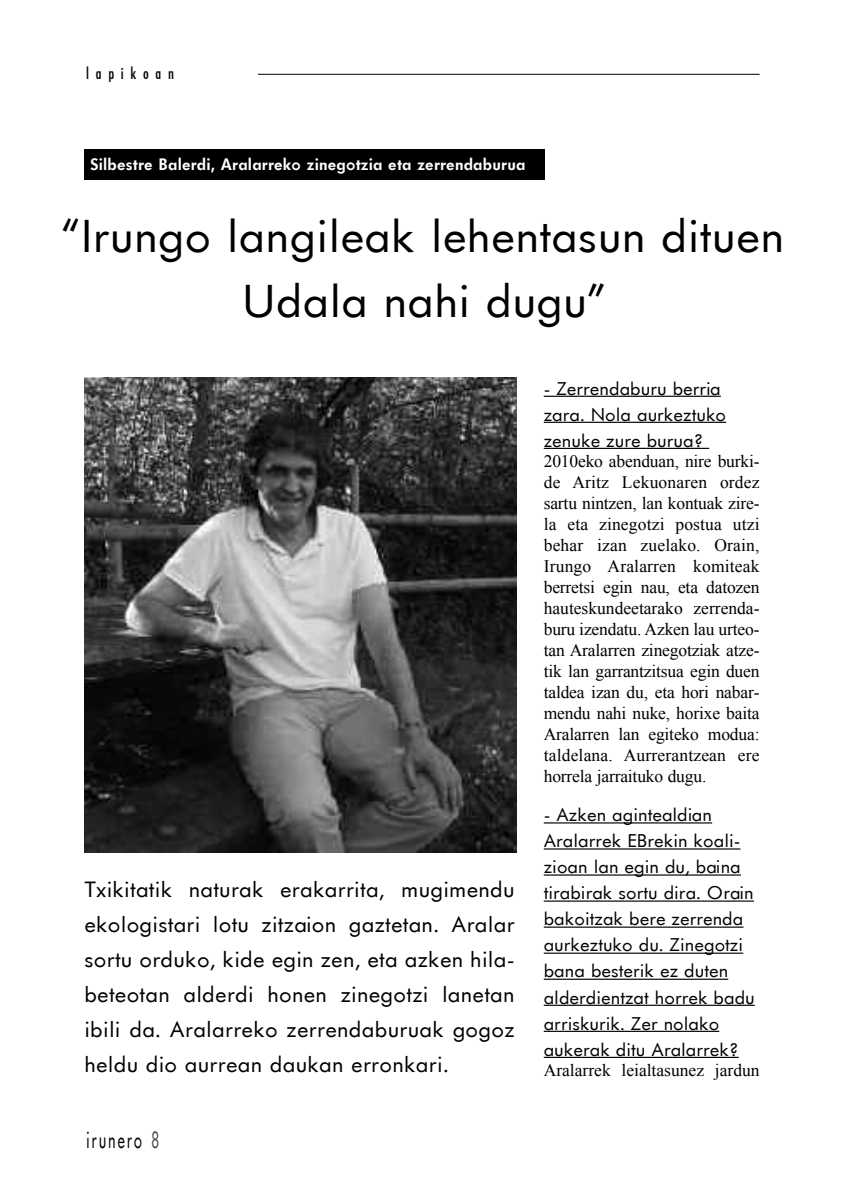
<style>
.page{position:relative;width:844px;height:1191px;background:#fff}
.page>*{position:absolute;margin:0;border:0;box-sizing:border-box;transform-origin:0 0}
.t1{font:43.75px/65.1px "Futurist";letter-spacing:-.005em;color:#000;text-align:center}
.t2{font:22.4px "Futurist";letter-spacing:.11em;color:#000;scale:.62 1}
.t3{font:21px/35px "Futurist";color:#000;text-align:justify}
.t4{font:17.5px/21px "Times New Roman";color:#000;text-align:justify}
.t5{font:17.5px/26.1px "Futurist";letter-spacing:-.01em;color:#000}
.t6{font:700 15.75px "Futurist";color:#fff}
.t7{font:15.75px "Futurist Condensed";letter-spacing:.43em;color:#000}
.s1{color:#4d4d4d}
</style>
<div class="page">
<hr style="left:543px;top:396px;width:177px;height:1px;background:#000">
<hr style="left:543px;top:422px;width:183px;height:1px;background:#000">
<hr style="left:543px;top:448px;width:166px;height:1px;background:#000">
<hr style="left:543px;top:822px;width:169px;height:1px;background:#000">
<hr style="left:543px;top:848px;width:190px;height:1px;background:#000">
<hr style="left:543px;top:874px;width:197px;height:1px;background:#000">
<hr style="left:543px;top:900px;width:210px;height:1px;background:#000">
<hr style="left:543px;top:926px;width:200px;height:1px;background:#000">
<hr style="left:543px;top:952px;width:200px;height:1px;background:#000">
<hr style="left:543px;top:978px;width:185px;height:1px;background:#000">
<hr style="left:543px;top:1004px;width:211px;height:1px;background:#000">
<hr style="left:543px;top:1030px;width:176px;height:2px;background:#000">
<hr style="left:543px;top:1056px;width:195px;height:2px;background:#000">
<hr style="left:84px;top:74px;width:675px;height:1px;background:#000">
<div style="left:84px;top:54px;width:174px;height:39px;background:#fff"></div>
<img style="left:84px;top:377px;width:432px;height:476px">
<div style="left:84px;top:149px;width:461px;height:30px;background:#000"></div>
<p class="t7" style="left:86px;top:65px;width:89px">lapikoan</p>
<p class="t6" style="left:90px;top:154px;width:437px">Silbestre Balerdi, Aralarreko zinegotzia eta zerrendaburua</p>
<h1 class="t1" style="left:60px;top:202px;width:726px">“Irungo langileak lehentasun dituen<br>Udala nahi dugu”</h1>
<p class="t3" style="left:84px;top:871px;width:432px">Txikitatik naturak erakarrita, mugimendu ekologistari lotu zitzaion gaztetan. Aralar sortu orduko, kide egin zen, eta azken hila&shy;beteotan alderdi honen zinegotzi lanetan ibili da. Aralarreko zerrendaburuak gogoz heldu dio aurrean daukan erronkari.</p>
<p class="t2" style="left:86px;top:1125px;width:119px">irunero <span class="s1">8</span></p>
<p class="t5" style="left:543px;top:375px;width:184px">- Zerrendaburu berria zara. Nola aurkeztuko zenuke zure burua?</p>
<p class="t4" style="left:543px;top:451px;width:217px">2010eko abenduan, nire burki&shy;de Aritz Lekuonaren ordez sartu nintzen, lan kontuak zire&shy;la eta zinegotzi postua utzi behar izan zuelako. Orain, Irungo Aralarren komiteak berretsi egin nau, eta datozen hauteskundeetarako zerrenda&shy;buru izendatu. Azken lau urteo&shy;tan Aralarren zinegotziak atze&shy;tik lan garrantzitsua egin duen taldea izan du, eta hori nabar&shy;mendu nahi nuke, horixe baita Aralarren lan egiteko modua: taldelana. Aurrerantzean ere horrela jarraituko dugu.</p>
<p class="t5" style="left:543px;top:801px;width:213px">- Azken agintealdian<br>Aralarrek EBrekin koali&shy;zioan lan egin du, baina tirabirak sortu dira. Orain bakoitzak bere zerrenda aurkeztuko du. Zinegotzi bana besterik ez duten alderdientzat horrek badu arriskurik. Zer nolako aukerak ditu Aralarrek?</p>
<p class="t4" style="left:543px;top:1060px;width:217px">Aralarrek leialtasunez jardun</p>
</div>
